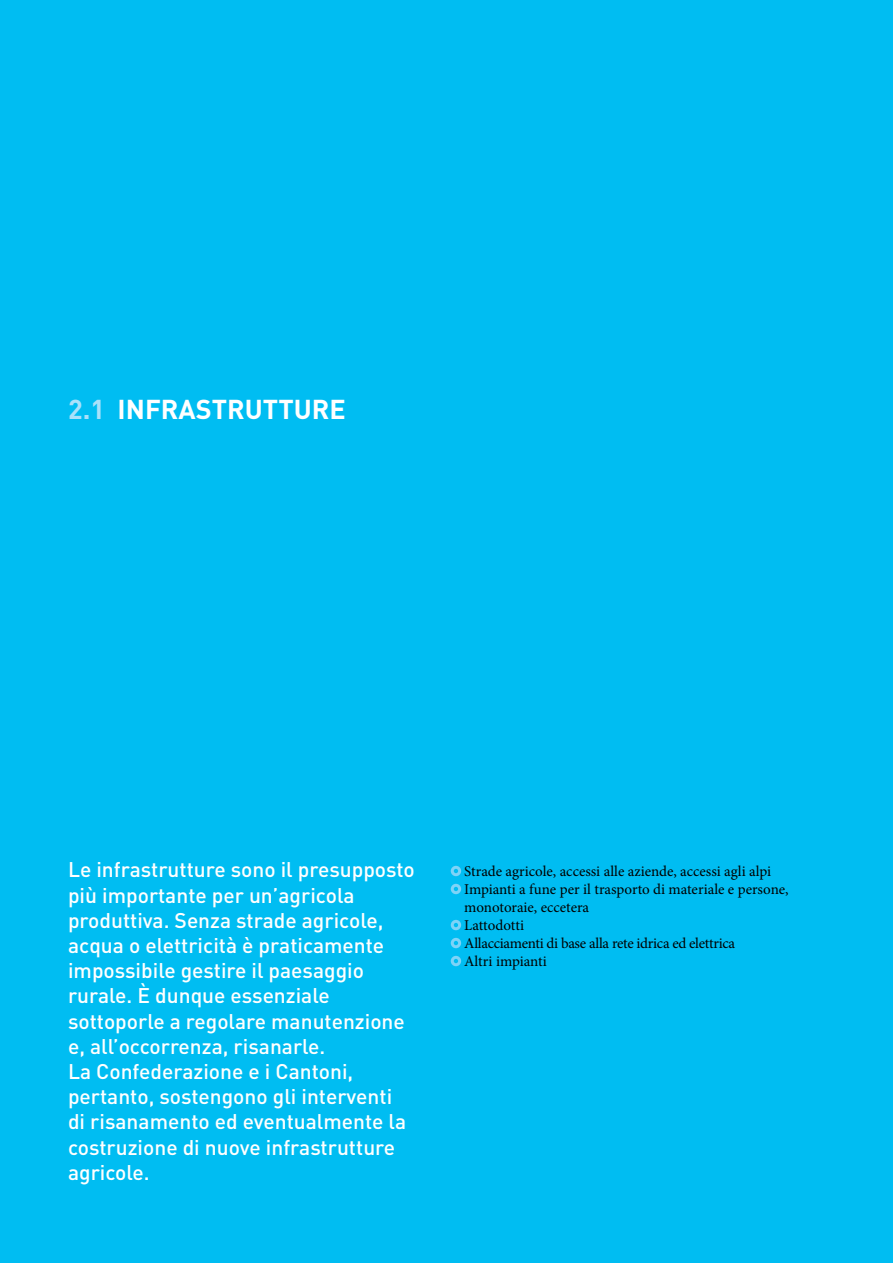
<style>
.page{position:relative;width:893px;height:1263px;background:#00bdf2}
.page>*{position:absolute;margin:0;border:0;box-sizing:border-box;transform-origin:0 0}
.t1{font:700 27px "DIN";color:#fff}
.t2{font:500 21px/25.2px "DIN";color:#fff}
.t3{font:15px/18px "Minion Pro";letter-spacing:-.005em;color:#000}
.s1{color:#abe1fa}
</style>
<div class="page">
<div style="left:451px;top:956px;width:10px;height:10px;border:3px solid #7ed3f7;border-radius:50%"></div>
<div style="left:451px;top:920px;width:10px;height:10px;border:3px solid #7ed3f7;border-radius:50%"></div>
<div style="left:451px;top:884px;width:10px;height:10px;border:3px solid #7ed3f7;border-radius:50%"></div>
<div style="left:451px;top:938px;width:10px;height:10px;border:3px solid #7ed3f7;border-radius:50%"></div>
<div style="left:451px;top:866px;width:10px;height:10px;border:3px solid #7ed3f7;border-radius:50%"></div>
<p class="t1" style="left:68px;top:392px;width:279px"><span class="s1">2.1</span> INFRASTRUTTURE</p>
<p class="t2" style="left:68px;top:856px;width:348px">Le infrastrutture sono il presupposto più importante per un’agricola produttiva. Senza strade agricole, acqua o elettricità è praticamente impossibile gestire il paesaggio rurale. È dunque essenziale sottoporle a regolare manutenzione e, all’occorrenza, risanarle.<br>La Confederazione e i Cantoni, pertanto, sostengono gli interventi<br>di risanamento ed eventualmente la costruzione di nuove infrastrutture agricole.</p>
<p class="t3" style="left:464px;top:862px;width:326px">Strade agricole, accessi alle aziende, accessi agli alpi Impianti a fune per il trasporto di materiale e persone, monotoraie, eccetera<br>Lattodotti<br>Allacciamenti di base alla rete idrica ed elettrica<br>Altri impianti</p>
</div>
